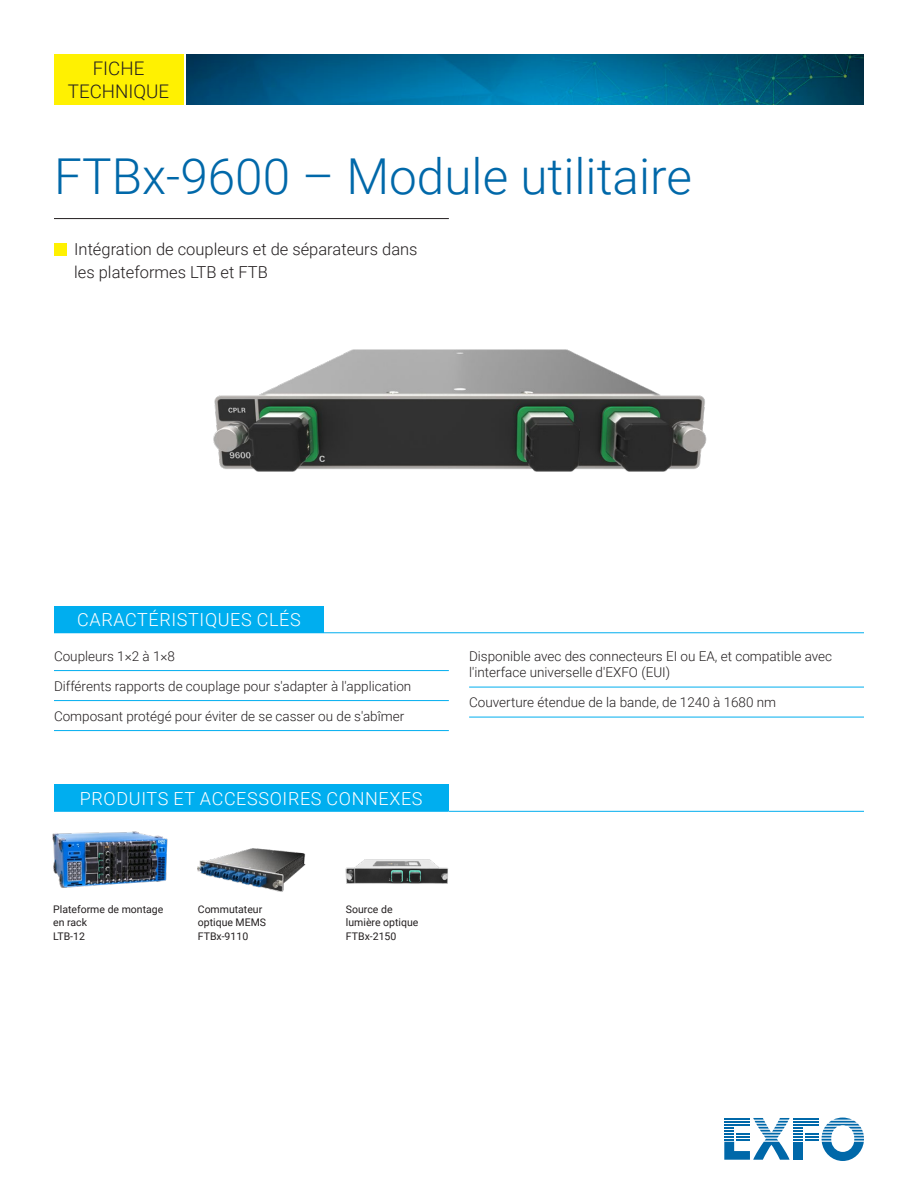
<style>
.page{position:relative;width:918px;height:1188px;background:#fff}
.page>*{position:absolute;margin:0;border:0;box-sizing:border-box;transform-origin:0 0}
.t1{font:300 49.5px "Roboto";color:#0068a9}
.t2{font:300 18.75px/22.5px "Roboto";color:#231f20;text-align:center}
.t3{font:300 18px "Roboto";letter-spacing:.035em;color:#fff}
.t4{font:300 16.5px/22.5px "Roboto";color:#231f20}
.t5{font:300 13.5px/16.5px "Roboto";color:#231f20}
.t6{font:10.5px/13.5px "Roboto";color:#231f20}
</style>
<div class="page">
<img style="left:187px;top:54px;width:677px;height:51px">
<div style="left:54px;top:54px;width:129px;height:51px;background:#fff101"></div>
<svg style="left:724px;top:1118px;width:140px;height:43px"></svg>
<hr style="left:724px;top:1124px;width:26px;height:2px;background:#0068a9">
<img style="left:213px;top:349px;width:494px;height:123px">
<img style="left:198px;top:848px;width:108px;height:44px">
<img style="left:346px;top:859px;width:102px;height:25px">
<img style="left:52px;top:831px;width:116px;height:57px">
<hr style="left:54px;top:670px;width:395px;height:1px;background:#00aeef">
<hr style="left:54px;top:700px;width:395px;height:1px;background:#00aeef">
<hr style="left:54px;top:730px;width:395px;height:1px;background:#00aeef">
<hr style="left:469px;top:687px;width:395px;height:1px;background:#00aeef">
<hr style="left:469px;top:717px;width:395px;height:1px;background:#00aeef">
<hr style="left:54px;top:218px;width:395px;height:1px;background:#231f20">
<div style="left:54px;top:243px;width:13px;height:13px;background:#fff101"></div>
<div style="left:54px;top:606px;width:270px;height:27px;background:#00aeef"></div>
<hr style="left:54px;top:633px;width:270px;height:1px;background:#00aeef">
<hr style="left:324px;top:633px;width:540px;height:1px;background:#00aeef">
<div style="left:54px;top:784px;width:395px;height:27px;background:#00aeef"></div>
<hr style="left:54px;top:811px;width:395px;height:1px;background:#00aeef">
<hr style="left:449px;top:811px;width:415px;height:1px;background:#00aeef">
<h2 class="t2" style="left:68px;top:57px;width:103px">FICHE<br>TECHNIQUE</h2>
<h1 class="t1" style="left:54px;top:142px;width:640px">FTBx-9600 – Module utilitaire</h1>
<p class="t4" style="left:74px;top:238px;width:345px">Intégration de coupleurs et de séparateurs dans les plateformes LTB et FTB</p>
<h3 class="t3" style="left:77px;top:607px;width:225px">CARACTÉRISTIQUES CLÉS</h3>
<p class="t5" style="left:54px;top:647px;width:123px">Coupleurs 1×2 à 1×8</p>
<p class="t5" style="left:54px;top:677px;width:359px">Différents rapports de couplage pour s'adapter à l'application</p>
<p class="t5" style="left:54px;top:707px;width:352px">Composant protégé pour éviter de se casser ou de s'abîmer</p>
<h3 class="t3" style="left:80px;top:786px;width:344px">PRODUITS ET ACCESSOIRES CONNEXES</h3>
<p class="t6" style="left:53px;top:902px;width:112px">Plateforme de montage en rack<br>LTB-12</p>
<p class="t6" style="left:198px;top:902px;width:70px">Commutateur optique MEMS<br>FTBx-9110</p>
<p class="t6" style="left:346px;top:902px;width:74px">Source de lumière optique<br>FTBx-2150</p>
<p class="t5" style="left:469px;top:647px;width:365px">Disponible avec des connecteurs EI ou EA, et compatible avec l'interface universelle d'EXFO (EUI)</p>
<p class="t5" style="left:469px;top:694px;width:309px">Couverture étendue de la bande, de 1240 à 1680 nm</p>
</div>
